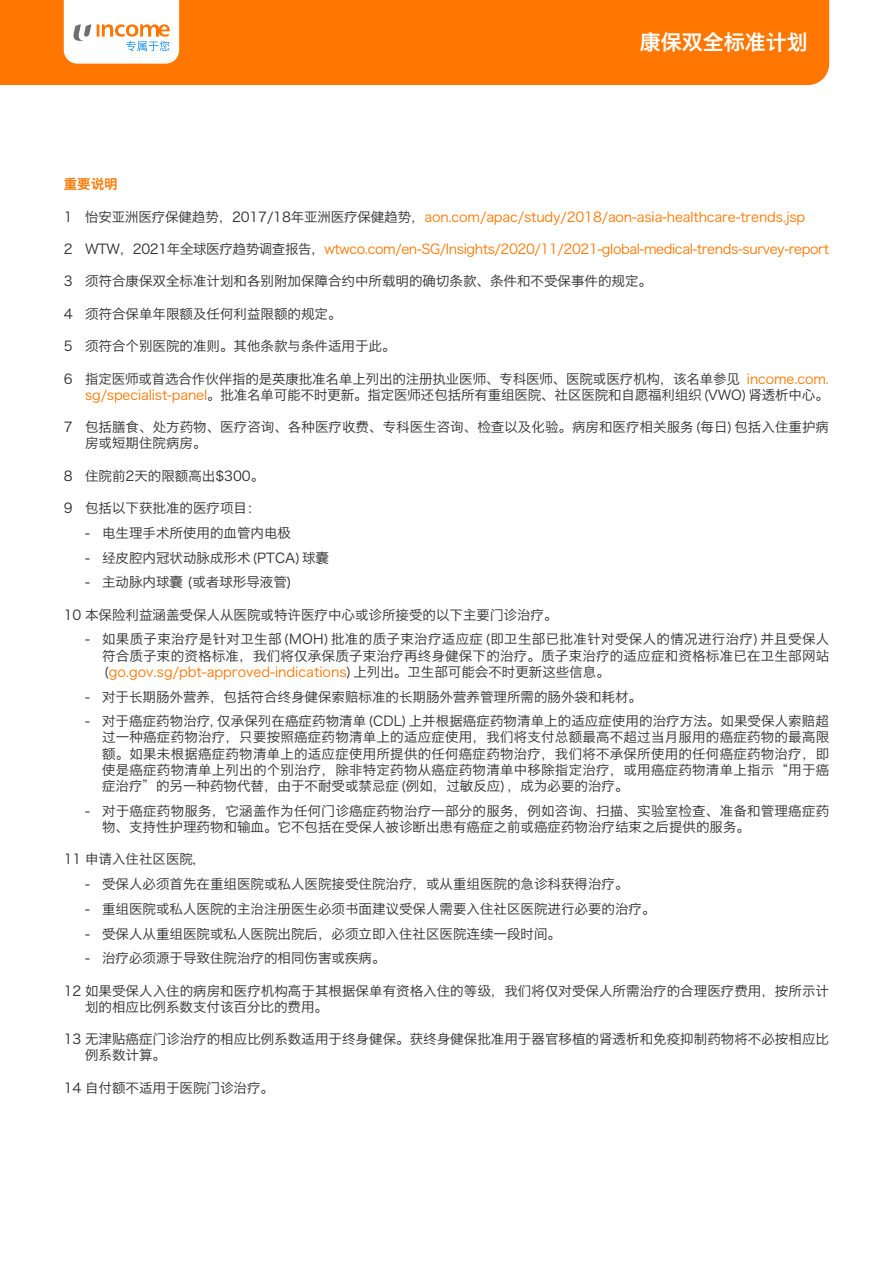
<style>
.page{position:relative;width:893px;height:1263px;background:#fff}
.page>*{position:absolute;margin:0;border:0;box-sizing:border-box;transform-origin:0 0}
.t1{font:21px "Hiragino Sans GB W6";color:#fff}
.t2{font:13.5px/16.2px "Hiragino Sans GB W3";color:#292929}
.t3{font:13.5px "Hiragino Sans GB W3";letter-spacing:-.03em;color:#ff7600}
.t4{font:13.5px "Hiragino Sans GB W3";letter-spacing:-.01em;color:#ff7600}
.t5{font:13.5px "Hiragino Sans GB W6";color:#ff7600}
.s1{color:#292929}
.s2{color:#ff7600}
</style>
<div class="page">
<div style="left:0;top:0;width:829px;height:85px;background:#ff7600"></div>
<svg style="left:64px;top:0;width:115px;height:64px"></svg>
<h1 class="t1" style="left:640px;top:29px;width:170px">康保双全标准计划</h1>
<p class="t5" style="left:64px;top:175px;width:55px">重要说明</p>
<p class="t4" style="left:64px;top:208px;width:743px"><span class="s1">1 怡安亚洲医疗保健趋势，2017/18年亚洲医疗保健趋势，</span>aon.com/apac/study/2018/aon-asia-healthcare-trends.jsp</p>
<p class="t3" style="left:64px;top:241px;width:767px"><span class="s1">2 WTW，2021年全球医疗趋势调查报告，</span>wtwco.com/en-SG/Insights/2020/11/2021-global-medical-trends-survey-report</p>
<p class="t2" style="left:64px;top:273px;width:590px">3 须符合康保双全标准计划和各别附加保障合约中所载明的确切条款、条件和不受保事件的规定。</p>
<p class="t2" style="left:64px;top:305px;width:279px">4 须符合保单年限额及任何利益限额的规定。</p>
<p class="t2" style="left:64px;top:338px;width:333px">5 须符合个别医院的准则。其他条款与条件适用于此。</p>
<p class="t2" style="left:64px;top:370px;width:767px;text-align:right">6 指定医师或首选合作伙伴指的是英康批准名单上列出的注册执业医师、专科医师、医院或医疗机构，该名单参见 <span class="s2">income.com. sg/specialist-panel</span>。批准名单可能不时更新。指定医师还包括所有重组医院、社区医院和自愿福利组织(VWO)肾透析中心。</p>
<p class="t2" style="left:85px;top:419px;width:745px;text-indent:-21px">7 包括膳食、处方药物、医疗咨询、各种医疗收费、专科医生咨询、检查以及化验。病房和医疗相关服务(每日)包括入住重护病房或短期住院病房。</p>
<p class="t2" style="left:64px;top:467px;width:202px">8 住院前2天的限额高出$300。</p>
<p class="t2" style="left:64px;top:500px;width:198px">9 包括以下获批准的医疗项目：</p>
<p class="t2" style="left:85px;top:524px;width:208px">- 电生理手术所使用的血管内电极</p>
<p class="t2" style="left:85px;top:549px;width:246px">- 经皮腔内冠状动脉成形术(PTCA)球囊</p>
<p class="t2" style="left:85px;top:574px;width:208px">- 主动脉内球囊 (或者球形导液管)</p>
<p class="t2" style="left:64px;top:606px;width:495px">10 本保险利益涵盖受保人从医院或特许医疗中心或诊所接受的以下主要门诊治疗。</p>
<p class="t2" style="left:102px;top:631px;width:729px;text-align:justify;text-indent:-17px">- 如果质子束治疗是针对卫生部(MOH)批准的质子束治疗适应症(即卫生部已批准针对受保人的情况进行治疗)并且受保人符合质子束的资格标准，我们将仅承保质子束治疗再终身健保下的治疗。质子束治疗的适应症和资格标准已在卫生部网站(<span class="s2">go.gov.sg/pbt-approved-indications</span>)上列出。卫生部可能会不时更新这些信息。</p>
<p class="t2" style="left:85px;top:688px;width:559px">- 对于长期肠外营养，包括符合终身健保索赔标准的长期肠外营养管理所需的肠外袋和耗材。</p>
<p class="t2" style="left:102px;top:713px;width:729px;text-align:justify;text-indent:-17px">- 对于癌症药物治疗,仅承保列在癌症药物清单(CDL)上并根据癌症药物清单上的适应症使用的治疗方法。如果受保人索赔超过一种癌症药物治疗，只要按照癌症药物清单上的适应症使用，我们将支付总额最高不超过当月服用的癌症药物的最高限额。如果未根据癌症药物清单上的适应症使用所提供的任何癌症药物治疗，我们将不承保所使用的任何癌症药物治疗，即使是癌症药物清单上列出的个别治疗，除非特定药物从癌症药物清单中移除指定治疗，或用癌症药物清单上指示“用于癌症治疗”的另一种药物代替，由于不耐受或禁忌症(例如，过敏反应)，成为必要的治疗。</p>
<p class="t2" style="left:102px;top:802px;width:729px;text-indent:-17px">- 对于癌症药物服务，它涵盖作为任何门诊癌症药物治疗一部分的服务，例如咨询、扫描、实验室检查、准备和管理癌症药物、支持性护理药物和输血。它不包括在受保人被诊断出患有癌症之前或癌症药物治疗结束之后提供的服务。</p>
<p class="t2" style="left:64px;top:851px;width:138px">11 申请入住社区医院,</p>
<p class="t2" style="left:85px;top:876px;width:545px">- 受保人必须首先在重组医院或私人医院接受住院治疗，或从重组医院的急诊科获得治疗。</p>
<p class="t2" style="left:85px;top:900px;width:572px">- 重组医院或私人医院的主治注册医生必须书面建议受保人需要入住社区医院进行必要的治疗。</p>
<p class="t2" style="left:85px;top:925px;width:478px">- 受保人从重组医院或私人医院出院后，必须立即入住社区医院连续一段时间。</p>
<p class="t2" style="left:85px;top:950px;width:302px">- 治疗必须源于导致住院治疗的相同伤害或疾病。</p>
<p class="t2" style="left:85px;top:982px;width:745px;text-indent:-21px">12 如果受保人入住的病房和医疗机构高于其根据保单有资格入住的等级，我们将仅对受保人所需治疗的合理医疗费用，按所示计划的相应比例系数支付该百分比的费用。</p>
<p class="t2" style="left:85px;top:1031px;width:745px;text-indent:-21px">13 无津贴癌症门诊治疗的相应比例系数适用于终身健保。获终身健保批准用于器官移植的肾透析和免疫抑制药物将不必按相应比例系数计算。</p>
<p class="t2" style="left:64px;top:1079px;width:212px">14 自付额不适用于医院门诊治疗。</p>
</div>
